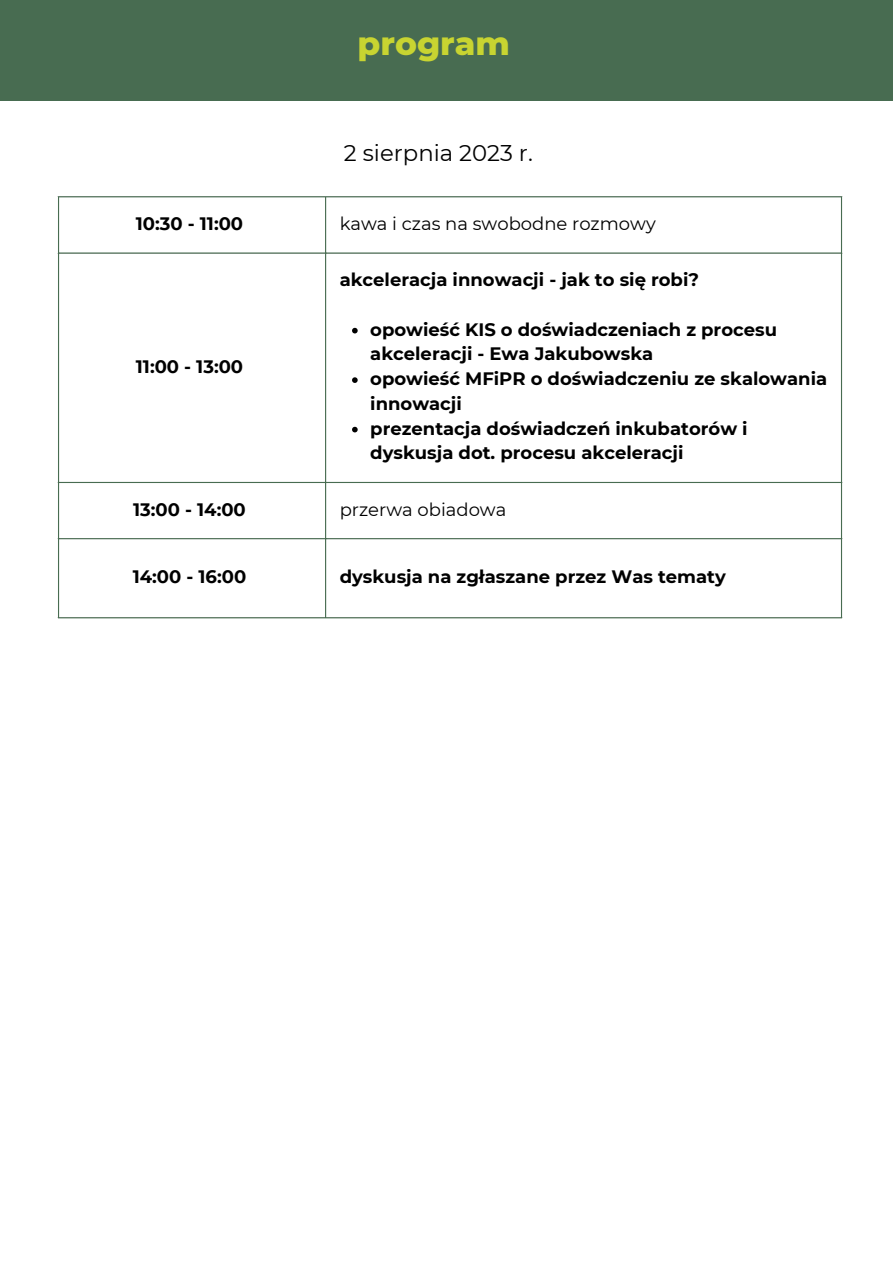
<style>
.page{position:relative;width:893px;height:1264px;background:#fff}
.page>*{position:absolute;margin:0;border:0;box-sizing:border-box;transform-origin:0 0}
.t1{font:800 33px "Montserrat";color:#c8d431}
.t2{font:22.8px "Montserrat";color:#000}
.t3{font:700 18px/24.8px "Montserrat";color:#000}
.t4{font:18px "Montserrat";color:#000}
</style>
<div class="page">
<div style="left:0;top:0;width:892px;height:101px;background:#486c51"></div>
<svg style="left:352px;top:328px;width:5px;height:5px"></svg>
<svg style="left:352px;top:377px;width:5px;height:6px"></svg>
<svg style="left:352px;top:427px;width:5px;height:5px"></svg>
<hr style="left:58px;top:197px;width:1px;height:420px;background:#486c51">
<hr style="left:325px;top:197px;width:1px;height:420px;background:#486c51">
<hr style="left:840px;top:197px;width:2px;height:420px;background:#486c51">
<hr style="left:58px;top:196px;width:784px;height:1px;background:#486c51">
<hr style="left:58px;top:252px;width:784px;height:1px;background:#486c51">
<hr style="left:58px;top:482px;width:784px;height:1px;background:#486c51">
<hr style="left:58px;top:538px;width:784px;height:1px;background:#486c51">
<hr style="left:58px;top:617px;width:784px;height:1px;background:#486c51">
<p class="t1" style="left:357px;top:23px;width:154px">program</p>
<p class="t2" style="left:344px;top:139px;width:190px">2 sierpnia 2023 r.</p>
<p class="t3" style="left:136px;top:211px;width:109px">10:30 - 11:00</p>
<p class="t4" style="left:339px;top:212px;width:317px">kawa i czas na swobodne rozmowy</p>
<p class="t3" style="left:136px;top:354px;width:109px">11:00 - 13:00</p>
<p class="t3" style="left:339px;top:267px;width:361px">akceleracja innowacji - jak to się robi?</p>
<p class="t3" style="left:370px;top:317px;width:408px">opowieść KIS o doświadczeniach z procesu akceleracji - Ewa Jakubowska</p>
<p class="t3" style="left:370px;top:366px;width:458px">opowieść MFiPR o doświadczeniu ze skalowania innowacji</p>
<p class="t3" style="left:370px;top:416px;width:379px">prezentacja doświadczeń inkubatorów i dyskusja dot. procesu akceleracji</p>
<p class="t3" style="left:133px;top:497px;width:114px">13:00 - 14:00</p>
<p class="t4" style="left:339px;top:498px;width:168px">przerwa obiadowa</p>
<p class="t3" style="left:133px;top:564px;width:115px">14:00 - 16:00</p>
<p class="t3" style="left:339px;top:564px;width:387px">dyskusja na zgłaszane przez Was tematy</p>
</div>
